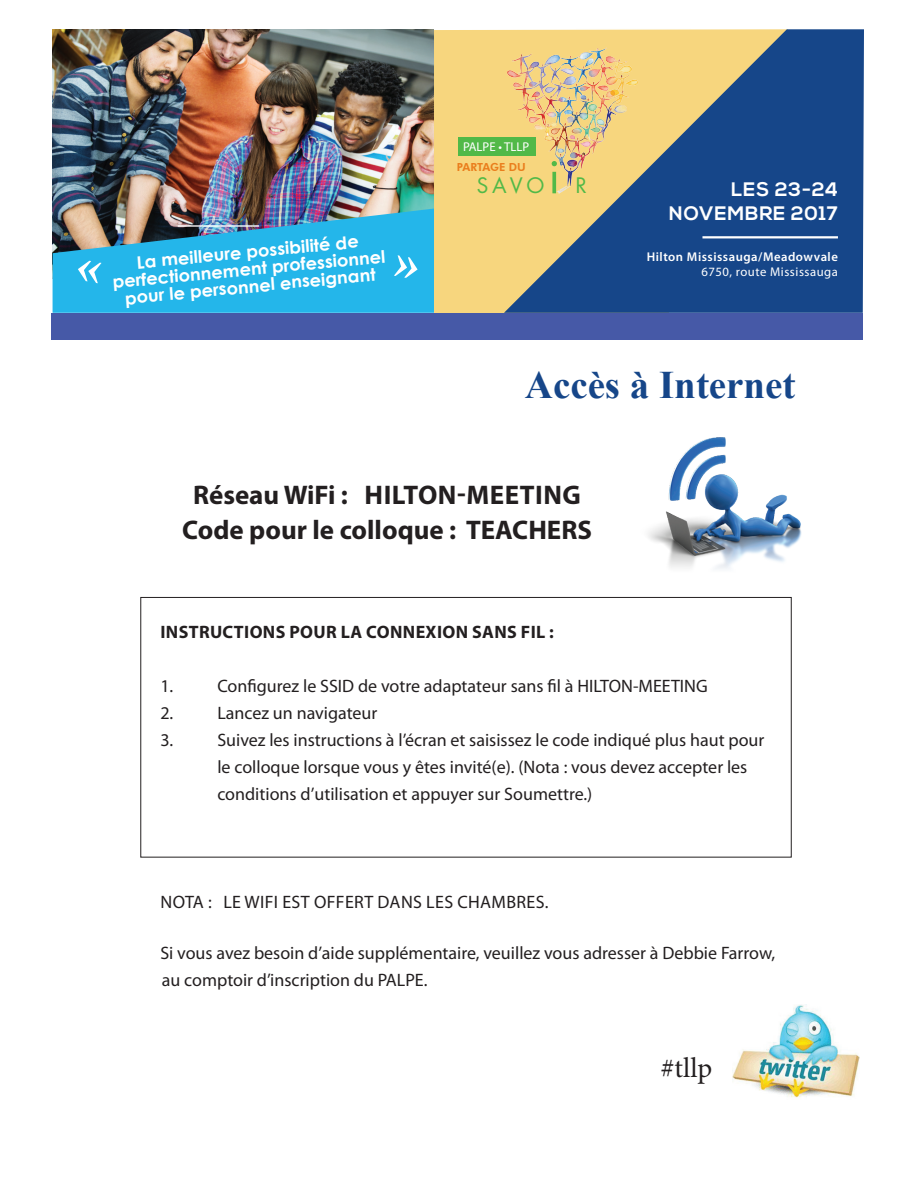
<style>
.page{position:relative;width:918px;height:1188px;background:#fff}
.page>*{position:absolute;margin:0;border:0;box-sizing:border-box;transform-origin:0 0}
.t1{font:700 39px "Times New Roman";color:#164689}
.t2{font:28.35px "Minion Pro";color:#231f20}
.t3{font:700 27px/34.5px "Myriad Pro";color:#231f20;text-align:center}
.t4{font:23.4px "Futura TOT Boo";color:#51b948}
.t5{font:700 19.5px/23.4px "Nexa";letter-spacing:.04em;color:#fff;text-align:right}
.t6{font:18px/27px "Myriad Pro";color:#231f20}
.t7{font:700 18px "Myriad Pro";letter-spacing:.02em;color:#231f20}
.t8{font:18px "Myriad Pro";letter-spacing:.02em;color:#231f20}
.t9{font:700 17.25px/17.2px "Century Gothic";color:#fff;text-align:center}
.t10{font:600 12.75px "Myriad Pro";letter-spacing:.04em;color:#fff}
.t11{font:12.75px "Myriad Pro";letter-spacing:.04em;color:#fff}
.t12{font:12.75px "Myriad Pro";color:#fff}
.t13{font:800 11.1px "Futura BT";color:#ea7e1d}
.s1{font-size:51.9px}
</style>
<div class="page">
<img style="left:648px;top:437px;width:154px;height:132px">
<img style="left:732px;top:1005px;width:128px;height:93px">
<div style="left:140px;top:597px;width:652px;height:261px;border:1px solid #231f20"></div>
<img style="left:53px;top:29px;width:380px;height:180px">
<div style="left:433px;top:29px;width:71px;height:284px;background:#f7d67e"></div>
<svg style="left:504px;top:29px;width:360px;height:284px;fill:#164689"></svg>
<hr style="left:702px;top:236px;width:136px;height:2px;background:#fff">
<div style="left:51px;top:313px;width:812px;height:27px;background:#4659a7"></div>
<img style="left:503px;top:41px;width:139px;height:165px">
<div style="left:458px;top:137px;width:78px;height:19px;background:#51b948"></div>
<img style="left:53px;top:209px;width:381px;height:104px">
<p class="t9" style="left:110px;top:257px;width:275px;rotate:-6deg">La meilleure possibilité de perfectionnement professionnel pour le personnel enseignant</p>
<p class="t12" style="left:463px;top:139px;width:68px">PALPE • TLLP</p>
<p class="t4" style="left:476px;top:172px;width:112px">SAVO<span class="s1">i</span> R</p>
<p class="t13" style="left:457px;top:161px;width:71px">PARTAGE DU</p>
<p class="t5" style="left:669px;top:179px;width:171px">LES 23-24<br>NOVEMBRE 2017</p>
<p class="t10" style="left:647px;top:248px;width:193px">Hilton Mississauga/Meadowvale</p>
<p class="t11" style="left:701px;top:264px;width:138px">6750, route Mississauga</p>
<h1 class="t1" style="left:525px;top:357px;width:272px">Accès à Internet</h1>
<h3 class="t3" style="left:182px;top:477px;width:411px">Réseau WiFi : hilton-meeting<br>Code pour le colloque : TEACHERS</h3>
<p class="t7" style="left:160px;top:620px;width:85px">INSTRUCTION</p>
<p class="t7" style="left:276px;top:620px;width:114px">S POUR LA CONNE</p>
<p class="t7" style="left:426px;top:620px;width:22px">XION</p>
<p class="t7" style="left:472px;top:620px;width:83px">SANS FIL :</p>
<p class="t6" style="left:160px;top:672px;width:14px">1.</p>
<p class="t6" style="left:217px;top:672px;width:492px">Configurez le SSID de votre adaptateur sans fil à HILTON-MEETING</p>
<p class="t6" style="left:160px;top:699px;width:14px">2.</p>
<p class="t6" style="left:217px;top:699px;width:162px">Lancez un navigateur</p>
<p class="t6" style="left:160px;top:726px;width:14px">3.</p>
<p class="t6" style="left:217px;top:726px;width:549px">Suivez les instructions à l’écran et saisissez le code indiqué plus haut pour le colloque lorsque vous y êtes invité(e). (Nota : vous devez accepter les conditions d’utilisation et appuyer sur Soumettre.)</p>
<p class="t8" style="left:161px;top:891px;width:132px">NOTA : Le WiFi est</p>
<p class="t6" style="left:314px;top:888px;width:11px">offe</p>
<p class="t6" style="left:354px;top:888px;width:35px">rt dans</p>
<p class="t6" style="left:426px;top:888px;width:10px">les</p>
<p class="t6" style="left:457px;top:888px;width:13px">cham</p>
<p class="t6" style="left:506px;top:888px;width:44px">bres.</p>
<p class="t6" style="left:160px;top:939px;width:616px">Si vous avez besoin d’aide supplémentaire, veuillez vous adresser à Debbie Farrow, au comptoir d’inscription du PALPE.</p>
<h2 class="t2" style="left:661px;top:1049px;width:53px">#tllp</h2>
</div>
